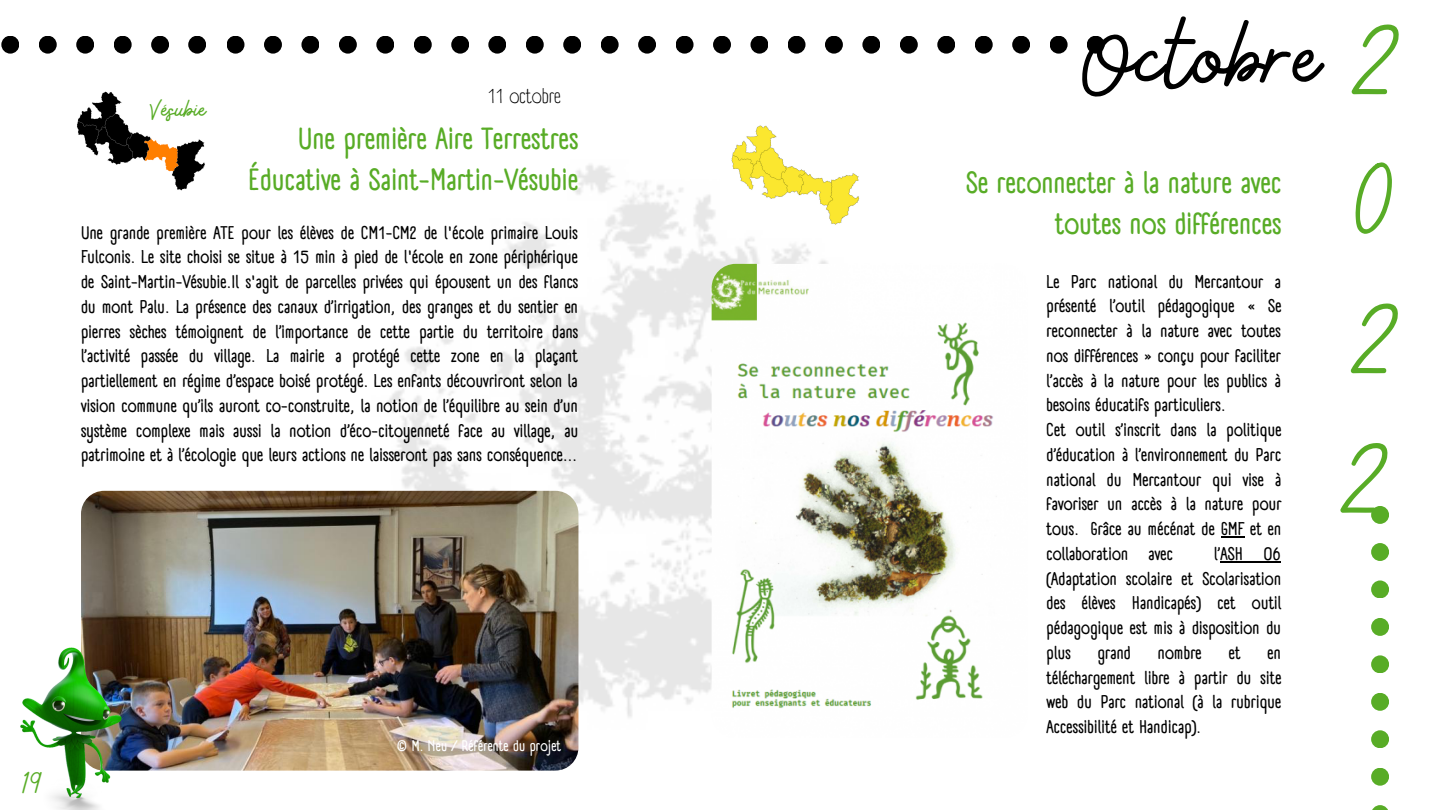
<style>
.page{position:relative;width:1440px;height:810px;background:#fff}
.page>*{position:absolute;margin:0;border:0;box-sizing:border-box;transform-origin:0 0}
.t1{font:100px/139.5px "Bellaboo";color:#000;text-align:justify}
.t2{font:700 30px/41.2px "A Day Without Sun Text";color:#58ac26;text-align:right}
.t3{font:30px "Bellaboo";color:#58ac26}
.t4{font:26px "Bellaboo";color:#58ac26}
.t5{font:20px "A Day Without Sun Text";color:#000}
.t6{font:700 18px/24.8px "A Day Without Sun Text";color:#000;text-align:justify}
.t7{font:700 15px "A Day Without Sun Text";color:#fff}
.s1{color:#58ac26}
</style>
<div class="page">
<img style="left:353px;top:164px;width:475px;height:586px">
<img style="left:81px;top:491px;width:497px;height:280px;border-radius:23px">
<svg style="left:1221px;top:537px;width:23px;height:1px"></svg>
<hr style="left:1220px;top:561px;width:61px;height:2px;background:#000">
<img style="left:720px;top:125px;width:140px;height:104px">
<div style="left:1371px;top:506px;width:18px;height:18px;background:#58ac26;border-radius:50%"></div>
<div style="left:1371px;top:543px;width:18px;height:18px;background:#58ac26;border-radius:50%"></div>
<div style="left:1371px;top:580px;width:18px;height:18px;background:#58ac26;border-radius:50%"></div>
<div style="left:1371px;top:618px;width:18px;height:18px;background:#58ac26;border-radius:50%"></div>
<div style="left:1371px;top:655px;width:18px;height:18px;background:#58ac26;border-radius:50%"></div>
<div style="left:1371px;top:693px;width:18px;height:18px;background:#58ac26;border-radius:50%"></div>
<div style="left:1371px;top:730px;width:18px;height:18px;background:#58ac26;border-radius:50%"></div>
<div style="left:1371px;top:768px;width:18px;height:18px;background:#58ac26;border-radius:50%"></div>
<svg style="left:1372px;top:805px;width:16px;height:5px"></svg>
<div style="left:1087px;top:36px;width:18px;height:18px;background:#000;border-radius:50%"></div>
<div style="left:1050px;top:36px;width:18px;height:18px;background:#000;border-radius:50%"></div>
<div style="left:1012px;top:36px;width:18px;height:18px;background:#000;border-radius:50%"></div>
<div style="left:975px;top:36px;width:18px;height:18px;background:#000;border-radius:50%"></div>
<div style="left:937px;top:36px;width:18px;height:18px;background:#000;border-radius:50%"></div>
<div style="left:900px;top:36px;width:18px;height:18px;background:#000;border-radius:50%"></div>
<div style="left:862px;top:36px;width:18px;height:18px;background:#000;border-radius:50%"></div>
<div style="left:825px;top:36px;width:18px;height:18px;background:#000;border-radius:50%"></div>
<div style="left:788px;top:36px;width:18px;height:18px;background:#000;border-radius:50%"></div>
<div style="left:750px;top:36px;width:18px;height:18px;background:#000;border-radius:50%"></div>
<div style="left:713px;top:36px;width:18px;height:18px;background:#000;border-radius:50%"></div>
<div style="left:676px;top:36px;width:18px;height:18px;background:#000;border-radius:50%"></div>
<div style="left:638px;top:36px;width:18px;height:18px;background:#000;border-radius:50%"></div>
<div style="left:601px;top:36px;width:18px;height:18px;background:#000;border-radius:50%"></div>
<div style="left:563px;top:36px;width:18px;height:18px;background:#000;border-radius:50%"></div>
<div style="left:526px;top:36px;width:18px;height:18px;background:#000;border-radius:50%"></div>
<div style="left:488px;top:36px;width:18px;height:18px;background:#000;border-radius:50%"></div>
<div style="left:451px;top:36px;width:18px;height:18px;background:#000;border-radius:50%"></div>
<div style="left:414px;top:36px;width:18px;height:18px;background:#000;border-radius:50%"></div>
<div style="left:376px;top:36px;width:18px;height:18px;background:#000;border-radius:50%"></div>
<div style="left:339px;top:36px;width:18px;height:18px;background:#000;border-radius:50%"></div>
<div style="left:301px;top:36px;width:18px;height:18px;background:#000;border-radius:50%"></div>
<div style="left:264px;top:36px;width:18px;height:18px;background:#000;border-radius:50%"></div>
<div style="left:227px;top:36px;width:18px;height:18px;background:#000;border-radius:50%"></div>
<div style="left:188px;top:36px;width:18px;height:18px;background:#000;border-radius:50%"></div>
<div style="left:151px;top:36px;width:18px;height:18px;background:#000;border-radius:50%"></div>
<div style="left:114px;top:36px;width:18px;height:18px;background:#000;border-radius:50%"></div>
<div style="left:76px;top:36px;width:18px;height:18px;background:#000;border-radius:50%"></div>
<div style="left:39px;top:36px;width:18px;height:18px;background:#000;border-radius:50%"></div>
<div style="left:1px;top:36px;width:18px;height:18px;background:#000;border-radius:50%"></div>
<img style="left:712px;top:264px;width:316px;height:474px;border-radius:24px">
<img style="left:20px;top:620px;width:134px;height:190px">
<img style="left:77px;top:91px;width:128px;height:100px">
<h3 class="t4" style="left:151px;top:93px;width:57px">Vésubie</h3>
<p class="t5" style="left:488px;top:84px;width:74px">11 octobre</p>
<h2 class="t2" style="left:248px;top:118px;width:332px">Une première Aire Terrestres<br>Éducative à Saint-Martin-Vésubie</h2>
<p class="t6" style="left:81px;top:220px;width:499px">Une grande première ATE pour les élèves de CM1-CM2 de l'école primaire Louis Fulconis. Le site choisi se situe à 15 min à pied de l'école en zone périphérique de Saint-Martin-Vésubie.Il s'agit de parcelles privées qui épousent un des flancs du mont Palu. La présence des canaux d’irrigation, des granges et du sentier en pierres sèches témoignent de l’importance de cette partie du territoire dans l’activité passée du village. La mairie a protégé cette zone en la plaçant partiellement en régime d’espace boisé protégé. Les enfants découvriront selon la vision commune qu’ils auront co-construite, la notion de l’équilibre au sein d’un système complexe mais aussi la notion d’éco-citoyenneté face au village, au patrimoine et à l’écologie que leurs actions ne laisseront pas sans conséquence...</p>
<h2 class="t3" style="left:23px;top:763px;width:21px">19</h2>
<p class="t7" style="left:397px;top:737px;width:166px">© M. Neu / Référente du projet</p>
<h1 class="t1" style="left:1350px;top:-11px;width:55px;text-indent:-267px">Octobre <span class="s1">2<br>0<br>2<br>2</span></h1>
<h2 class="t2" style="left:966px;top:162px;width:317px">Se reconnecter à la nature avec toutes nos différences</h2>
<p class="t6" style="left:1047px;top:269px;width:237px;text-align:left">Le Parc national du Mercantour a présenté l’outil pédagogique « Se reconnecter à la nature avec toutes nos différences » conçu pour faciliter l’accès à la nature pour les publics à besoins éducatifs particuliers.<br>Cet outil s’inscrit dans la politique d’éducation à l’environnement du Parc national du Mercantour qui vise à favoriser un accès à la nature pour tous. Grâce au mécénat de GMF et en collaboration avec</p>
<p class="t6" style="left:1047px;top:541px;width:237px;text-indent:168px">l’ASH 06 (Adaptation scolaire et Scolarisation des élèves Handicapés) cet outil pédagogique est mis à disposition du plus</p>
<p class="t6" style="left:1098px;top:640px;width:35px">grand</p>
<p class="t6" style="left:1158px;top:640px;width:45px">nombre</p>
<p class="t6" style="left:1229px;top:640px;width:13px">et</p>
<p class="t6" style="left:1047px;top:640px;width:237px;text-indent:221px">en téléchargement libre à partir du site web du Parc national (à la rubrique Accessibilité et Handicap).</p>
</div>
